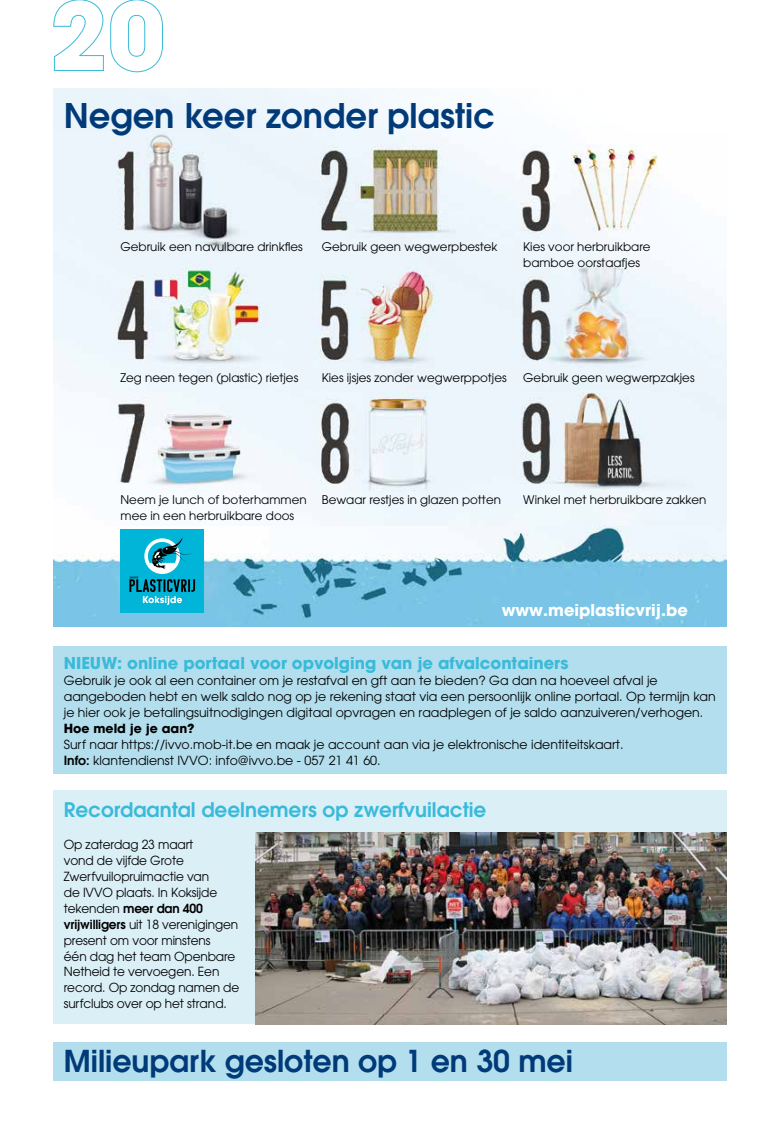
<style>
.page{position:relative;width:780px;height:1134px;background:#fff}
.page>*{position:absolute;margin:0;border:0;box-sizing:border-box;transform-origin:0 0}
.t1{font:600 33.75px "Avant Garde";color:#003a78}
.t2{font:600 30px "Avant Garde";color:#003a78}
.t3{font:600 20px "Avant Garde";color:#3abad9}
.t4{font:700 16.25px "Avant Garde";color:#3abad9}
.t5{font:700 16.25px "Avant Garde";color:#fff}
.t6{font:12.5px/16px "Avant Garde";color:#000}
.t7{font:700 12.5px "Avant Garde";color:#000}
.t8{font:11.88px/16px "Avant Garde";color:#000}
.s1{font-weight:600}
</style>
<div class="page">
<img style="left:53px;top:89px;width:673px;height:303px">
<div style="left:53px;top:790px;width:673px;height:234px;background:#dbeff7"></div>
<img style="left:96px;top:392px;width:630px;height:134px">
<img style="left:53px;top:526px;width:673px;height:101px">
<div style="left:120px;top:529px;width:84px;height:84px;background:#00b5d8"></div>
<svg style="left:129px;top:537px;width:66px;height:68px"></svg>
<img style="left:255px;top:833px;width:471px;height:191px">
<div style="left:53px;top:646px;width:673px;height:127px;background:#b3deee"></div>
<div style="left:53px;top:1042px;width:673px;height:39px;background:#b3deee"></div>
<svg style="left:53px;top:0;width:51px;height:71px"></svg>
<svg style="left:110px;top:0;width:53px;height:72px"></svg>
<h1 class="t1" style="left:64px;top:94px;width:432px">Negen keer zonder plastic</h1>
<p class="t8" style="left:120px;top:239px;width:184px">Gebruik een navulbare drinkfles</p>
<p class="t8" style="left:322px;top:239px;width:177px">Gebruik geen wegwerpbestek</p>
<p class="t8" style="left:523px;top:239px;width:129px">Kies voor herbruikbare bamboe oorstaafjes</p>
<p class="t8" style="left:120px;top:370px;width:179px">Zeg neen tegen (plastic) rietjes</p>
<p class="t8" style="left:322px;top:370px;width:186px">Kies ijsjes zonder wegwerppotjes</p>
<p class="t8" style="left:523px;top:370px;width:173px">Gebruik geen wegwerpzakjes</p>
<p class="t8" style="left:120px;top:492px;width:188px">Neem je lunch of boterhammen</p>
<p class="t8" style="left:322px;top:492px;width:180px">Bewaar restjes in glazen potten</p>
<p class="t8" style="left:523px;top:492px;width:185px">Winkel met herbruikbare zakken</p>
<p class="t8" style="left:120px;top:508px;width:175px">mee in een herbruikbare doos</p>
<h3 class="t5" style="left:501px;top:600px;width:188px">www.meiplasticvrij.be</h3>
<h3 class="t4" style="left:64px;top:653px;width:506px">NIEUW: online portaal voor opvolging van je afvalcontainers</h3>
<p class="t6" style="left:64px;top:673px;width:653px">Gebruik je ook al een container om je restafval en gft aan te bieden? Ga dan na hoeveel afval je aangeboden hebt en welk saldo nog op je rekening staat via een persoonlijk online portaal. Op termijn kan je hier ook je betalingsuitnodigingen digitaal opvragen en raadplegen of je saldo aanzuiveren/verhogen.</p>
<p class="t7" style="left:64px;top:720px;width:132px">Hoe meld je je aan?</p>
<p class="t6" style="left:64px;top:736px;width:561px">Surf naar https://ivvo.mob-it.be en maak je account aan via je elektronische identiteitskaart.<br><span class="s1">Info:</span> klantendienst IVVO: info@ivvo.be - 057 21 41 60.</p>
<h3 class="t3" style="left:64px;top:796px;width:424px">Recordaantal deelnemers op zwerfvuilactie</h3>
<p class="t6" style="left:64px;top:836px;width:177px">Op zaterdag 23 maart<br>vond de vijfde Grote<br>Zwerfvuilopruimactie van<br>de IVVO plaats. In Koksijde tekenden <span class="s1">meer dan 400 vrijwilligers</span> uit 18 verenigingen present om voor minstens<br>één dag het team Openbare<br>Netheid te vervoegen. Een record. Op zondag namen de surfclubs over op het strand.</p>
<h2 class="t2" style="left:64px;top:1041px;width:510px">Milieupark gesloten op 1 en 30 mei</h2>
</div>
